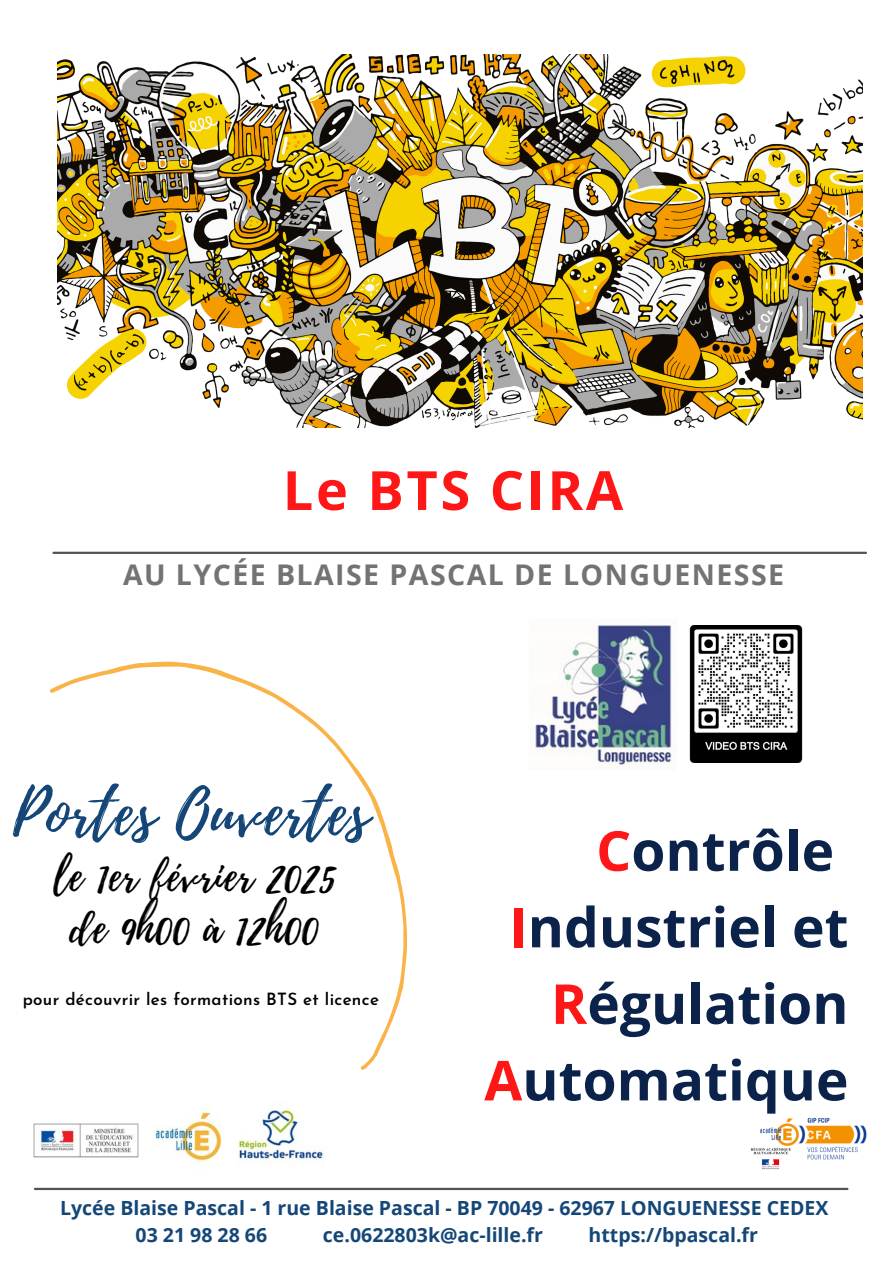
<style>
.page{position:relative;width:894px;height:1264px;background:#fff}
.page>*{position:absolute;margin:0;border:0;box-sizing:border-box;transform-origin:0 0}
.t1{font:62.7px "Playlist Script";letter-spacing:.02em;color:#144778}
.t2{font:700 55.05px/76.5px "Open Sans";color:#0b224b;text-align:right}
.t3{font:700 54px "Open Sans";letter-spacing:.05em;color:#ff1616}
.t4{font:43.2px/51.8px "Playlist Script";letter-spacing:.02em;color:#000;text-align:center}
.t5{font:700 28.5px "Open Sans";letter-spacing:.05em;color:#737373}
.t6{font:700 19.5px/27px "Open Sans";color:#144778}
.t7{font:600 16.8px "Josefin Sans";letter-spacing:.02em;color:#000}
.s1{color:#ff1616}
</style>
<div class="page">
<img style="left:531px;top:620px;width:146px;height:148px">
<img style="left:238px;top:1109px;width:85px;height:55px">
<img style="left:34px;top:1123px;width:105px;height:34px">
<img style="left:155px;top:1112px;width:66px;height:49px">
<img style="left:57px;top:55px;width:805px;height:372px">
<hr style="left:35px;top:1187px;width:812px;height:2px;background:#545454">
<hr style="left:53px;top:551px;width:812px;height:3px;background:#545454">
<svg style="left:50px;top:661px;width:356px;height:408px"></svg>
<img style="left:751px;top:1117px;width:116px;height:53px">
<img style="left:689px;top:625px;width:114px;height:138px">
<h2 class="t3" style="left:283px;top:452px;width:342px">Le BTS CIRA</h2>
<p class="t5" style="left:123px;top:555px;width:662px">AU LYCÉE BLAISE PASCAL DE LONGUENESSE</p>
<h1 class="t1" style="left:13px;top:768px;width:357px">Portes Ouvertes</h1>
<h1 class="t4" style="left:53px;top:851px;width:283px">le 1er février 2025 de 9h00 à 12h00</h1>
<p class="t7" style="left:23px;top:992px;width:357px">pour découvrir les formations BTS et licence</p>
<p class="t2" style="left:484px;top:811px;width:365px"><span class="s1">C</span>ontrôle<br><span class="s1">I</span>ndustriel et<br><span class="s1">R</span>égulation<br><span class="s1">A</span>utomatique</p>
<p class="t6" style="left:135px;top:1193px;width:694px;text-indent:-75px">Lycée Blaise Pascal - 1 rue Blaise Pascal - BP 70049 - 62967 LONGUENESSE CEDEX<br>03 21 98 28 66</p>
<p class="t6" style="left:323px;top:1220px;width:221px">ce.0622803k@ac-lille.fr</p>
<p class="t6" style="left:588px;top:1220px;width:171px">https://bpascal.fr</p>
</div>
